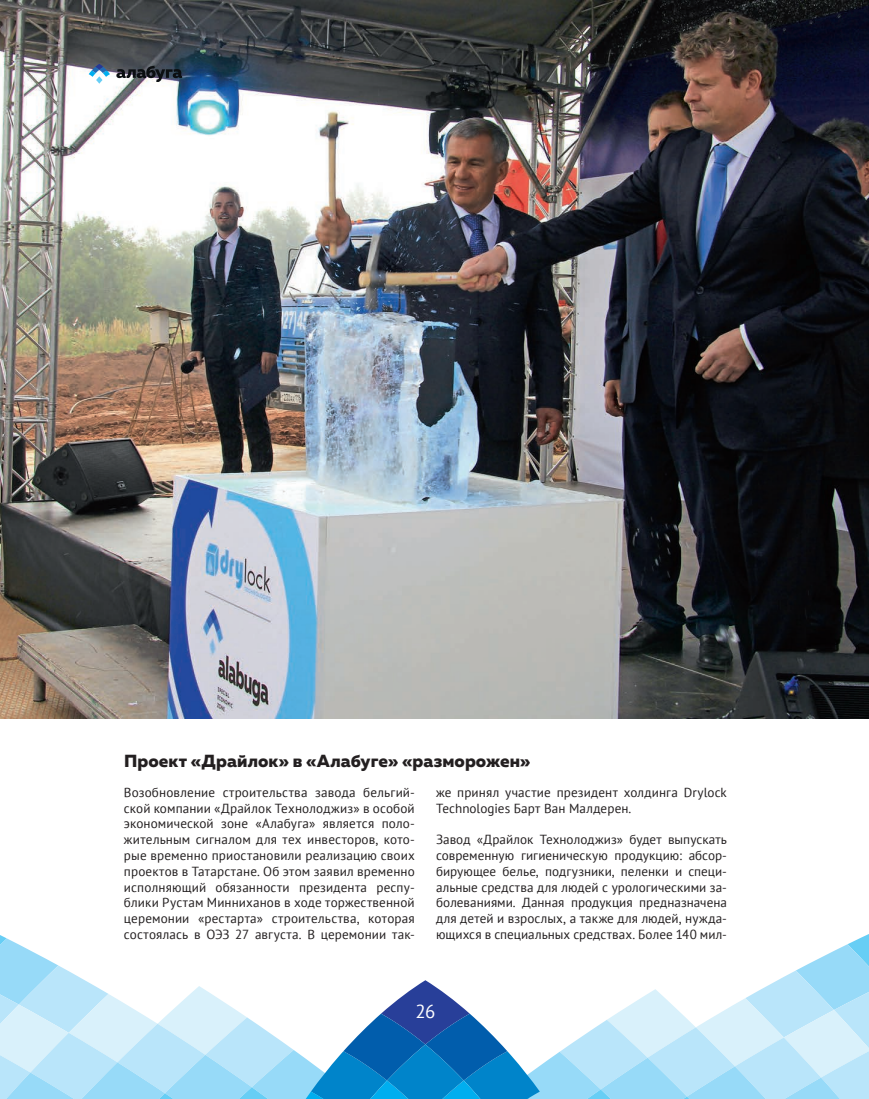
<style>
.page{position:relative;width:869px;height:1099px;background:#fff}
.page>*{position:absolute;margin:0;border:0;box-sizing:border-box;transform-origin:0 0}
.t1{font:18.75px "PT Sans";color:#fff}
.t2{font:800 17.5px "Muller";letter-spacing:.005em;color:#231f20}
.t3{font:13.12px/15.8px "PT Sans";letter-spacing:.01em;color:#231f20;text-align:justify}
</style>
<div class="page">
<img style="left:0;top:0;width:868px;height:718px">
<svg style="left:0;top:934px;width:868px;height:164px"></svg>
<svg style="left:116px;top:65px;width:66px;height:17px"></svg>
<svg style="left:89px;top:64px;width:21px;height:20px"></svg>
<h2 class="t2" style="left:124px;top:749px;width:408px">Проект «Драйлок» в «Алабуге» «разморожен»</h2>
<p class="t3" style="left:124px;top:784px;width:292px">Возобновление строительства завода бельгий&shy;ской компании «Драйлок Технолоджиз» в особой экономической зоне «Алабуга» является поло&shy;жительным сигналом для тех инвесторов, кото&shy;рые временно приостановили реализацию своих проектов в Татарстане. Об этом заявил временно исполняющий обязанности президента респу&shy;блики Рустам Минниханов в ходе торжественной церемонии «рестарта» строительства, которая состоялась в ОЭЗ 27 августа. В церемонии так-</p>
<p class="t3" style="left:436px;top:784px;width:292px">же принял участие президент холдинга Drylock<br>Technologies Барт Ван Малдерен.</p>
<p class="t3" style="left:436px;top:831px;width:292px">Завод «Драйлок Технолоджиз» будет выпускать современную гигиеническую продукцию: абсор&shy;бирующее белье, подгузники, пеленки и специ&shy;альные средства для людей с урологическими за&shy;болеваниями. Данная продукция предназначена для детей и взрослых, а также для людей, нужда&shy;ющихся в специальных средствах. Более 140 мил-</p>
<h1 class="t1" style="left:415px;top:999px;width:21px">26</h1>
</div>
